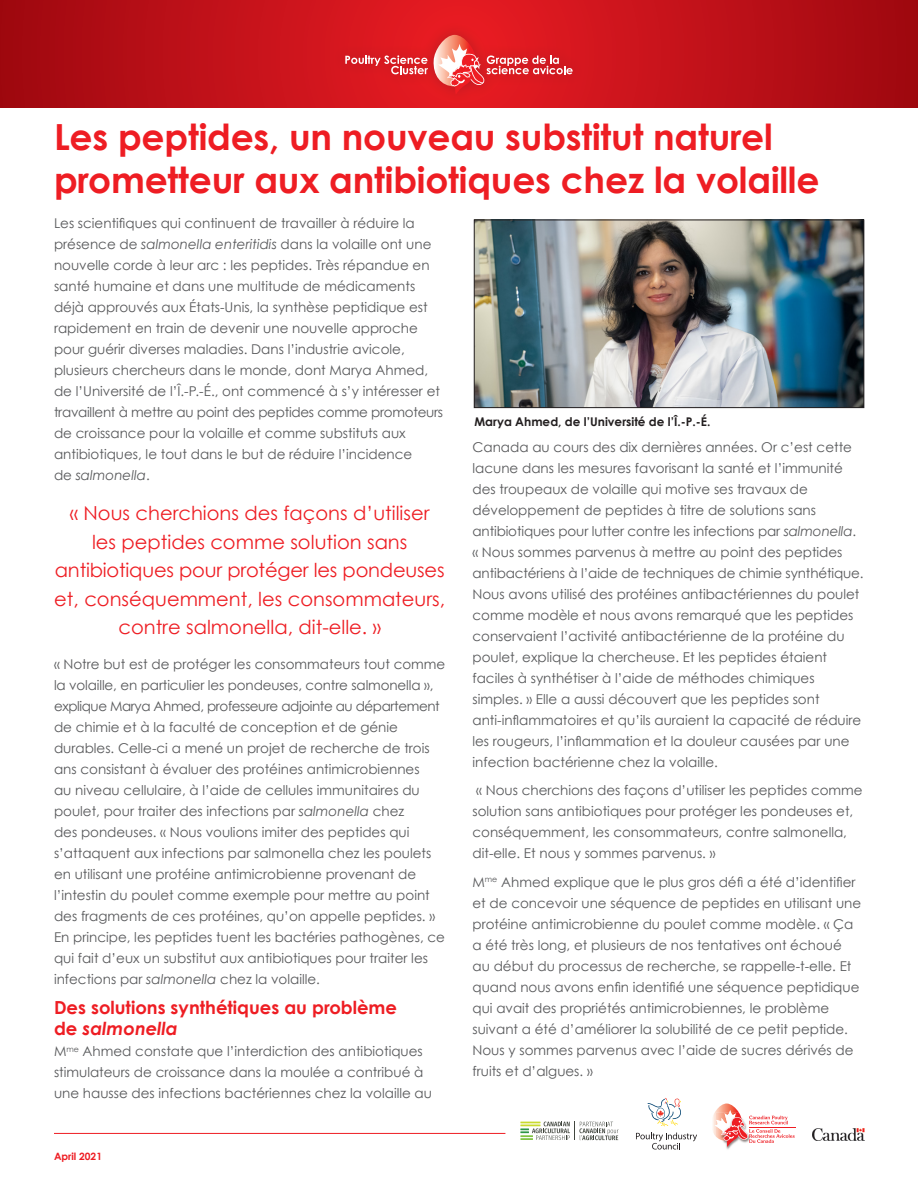
<style>
.page{position:relative;width:918px;height:1188px;background:#fff}
.page>*{position:absolute;margin:0;border:0;box-sizing:border-box;transform-origin:0 0}
.t1{font:700 36px/43.5px "Century Gothic";letter-spacing:-.005em;color:#ee1d23}
.t2{font:19.35px/28.5px "Century Gothic";color:#ee1d23;text-align:center}
.t3{font:700 18px/21.6px "Century Gothic";color:#ee1d23}
.t4{font:13.5px/21px "Century Gothic";color:#57585a}
.t5{font:700 12px "Century Gothic";color:#231f20}
.t6{font:700 10.05px "Century Gothic";color:#ee1d23}
.s1{font-style:italic}
</style>
<div class="page">
<img style="left:476px;top:222px;width:386px;height:184px">
<div style="left:474px;top:220px;width:390px;height:188px;border:1px solid #231f20"></div>
<svg style="left:0;top:0;width:918px;height:108px;background:#bc0f17"></svg>
<div style="left:332px;top:22px;width:253px;height:84px;background:#dd1920"></div>
<svg style="left:345px;top:35px;width:228px;height:58px"></svg>
<hr style="left:54px;top:1133px;width:451px;height:1px;background:#ee1d23">
<hr style="left:749px;top:1127px;width:47px;height:1px;background:#ee1d23">
<svg style="left:713px;top:1104px;width:82px;height:43px"></svg>
<img style="left:812px;top:1128px;width:52px;height:13px">
<svg style="left:520px;top:1122px;width:99px;height:18px"></svg>
<svg style="left:648px;top:1098px;width:33px;height:28px"></svg>
<svg style="left:636px;top:1133px;width:61px;height:17px"></svg>
<p class="t1" style="left:54px;top:114px;width:767px">Les peptides, un nouveau substitut naturel prometteur aux antibiotiques chez la volaille</p>
<p class="t4" style="left:54px;top:213px;width:391px">Les scientifiques qui continuent de travailler à réduire la présence de <span class="s1">salmonella enteritidis</span> dans la volaille ont une nouvelle corde à leur arc : les peptides. Très répandue en santé humaine et dans une multitude de médicaments déjà approuvés aux États-Unis, la synthèse peptidique est rapidement en train de devenir une nouvelle approche pour guérir diverses maladies. Dans l’industrie avicole, plusieurs chercheurs dans le monde, dont Marya Ahmed, de l’Université de l’Î.-P.-É., ont commencé à s’y intéresser et travaillent à mettre au point des peptides comme promoteurs de croissance pour la volaille et comme substituts aux antibiotiques, le tout dans le but de réduire l’incidence<br>de <span class="s1">salmonella</span>.</p>
<p class="t5" style="left:474px;top:414px;width:237px">Marya Ahmed, de l’Université de l’Î.-P.-É.</p>
<p class="t4" style="left:472px;top:436px;width:385px">Canada au cours des dix dernières années. Or c’est cette lacune dans les mesures favorisant la santé et l’immunité des troupeaux de volaille qui motive ses travaux de développement de peptides à titre de solutions sans antibiotiques pour lutter contre les infections par <span class="s1">salmonella</span>.</p>
<p class="t4" style="left:472px;top:541px;width:393px">« Nous sommes parvenus à mettre au point des peptides antibactériens à l’aide de techniques de chimie synthétique.<br>Nous avons utilisé des protéines antibactériennes du poulet comme modèle et nous avons remarqué que les peptides conservaient l’activité antibactérienne de la protéine du poulet, explique la chercheuse. Et les peptides étaient faciles à synthétiser à l’aide de méthodes chimiques simples. » Elle a aussi découvert que les peptides sont anti-inflammatoires et qu’ils auraient la capacité de réduire les rougeurs, l’inflammation et la douleur causées par une infection bactérienne chez la volaille.</p>
<p class="t4" style="left:472px;top:780px;width:392px">« Nous cherchions des façons d’utiliser les peptides comme solution sans antibiotiques pour protéger les pondeuses et, conséquemment, les consommateurs, contre salmonella, dit-elle. Et nous y sommes parvenus. »</p>
<p class="t4" style="left:472px;top:871px;width:390px">M<sup>me</sup> Ahmed explique que le plus gros défi a été d’identifier et de concevoir une séquence de peptides en utilisant une protéine antimicrobienne du poulet comme modèle. « Ça a été très long, et plusieurs de nos tentatives ont échoué au début du processus de recherche, se rappelle-t-elle. Et quand nous avons enfin identifié une séquence peptidique qui avait des propriétés antimicrobiennes, le problème suivant a été d’améliorer la solubilité de ce petit peptide.<br>Nous y sommes parvenus avec l’aide de sucres dérivés de fruits et d’algues. »</p>
<p class="t2" style="left:54px;top:499px;width:393px">« Nous cherchions des façons d’utiliser<br>les peptides comme solution sans antibiotiques pour protéger les pondeuses et, conséquemment, les consommateurs, contre salmonella, dit-elle. »</p>
<p class="t4" style="left:54px;top:654px;width:393px">« Notre but est de protéger les consommateurs tout comme la volaille, en particulier les pondeuses, contre salmonella », explique Marya Ahmed, professeure adjointe au département de chimie et à la faculté de conception et de génie durables. Celle-ci a mené un projet de recherche de trois ans consistant à évaluer des protéines antimicrobiennes<br>au niveau cellulaire, à l’aide de cellules immunitaires du poulet, pour traiter des infections par <span class="s1">salmonella</span> chez<br>des pondeuses. « Nous voulions imiter des peptides qui s’attaquent aux infections par salmonella chez les poulets en utilisant une protéine antimicrobienne provenant de l’intestin du poulet comme exemple pour mettre au point des fragments de ces protéines, qu’on appelle peptides. » En principe, les peptides tuent les bactéries pathogènes, ce qui fait d’eux un substitut aux antibiotiques pour traiter les infections par <span class="s1">salmonella</span> chez la volaille.</p>
<p class="t3" style="left:54px;top:996px;width:345px">Des solutions synthétiques au problème de <span class="s1">salmonella</span></p>
<p class="t4" style="left:54px;top:1041px;width:380px">M<sup>me</sup> Ahmed constate que l’interdiction des antibiotiques stimulateurs de croissance dans la moulée a contribué à une hausse des infections bactériennes chez la volaille au</p>
<p class="t6" style="left:54px;top:1150px;width:50px">April 2021</p>
</div>
